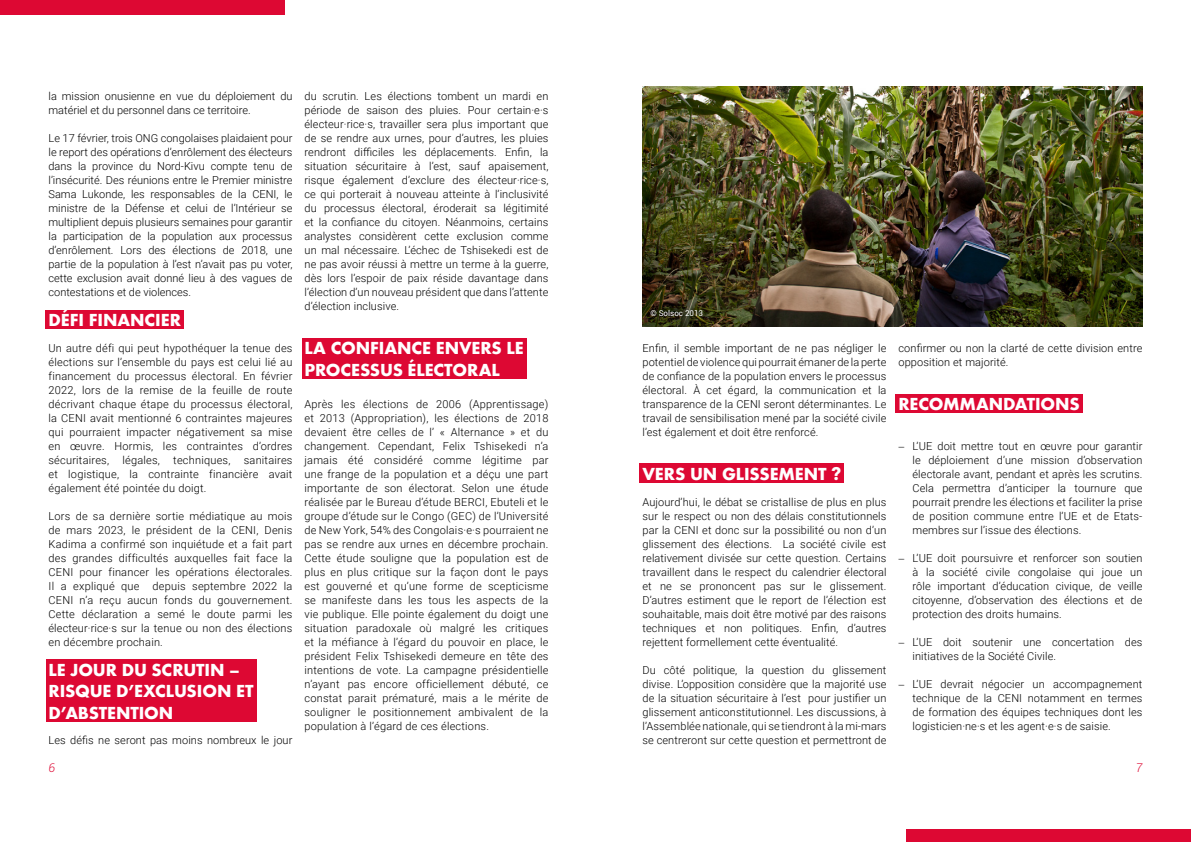
<style>
.page{position:relative;width:1191px;height:842px;background:#fff}
.page>*{position:absolute;margin:0;border:0;box-sizing:border-box;transform-origin:0 0}
.t1{font:700 18px/21.6px "Aharoni";letter-spacing:-.005em;color:#fff}
.t2{font:italic 300 12px "Roboto";color:#dd0833}
.t3{font:300 11px/14px "Roboto";letter-spacing:.01em;color:#000;text-align:justify}
.t4{font:8px "Roboto";color:#fff}
.s1{font-family:"Avenir Next LT Pro"}
</style>
<div class="page">
<div style="left:0;top:0;width:285px;height:15px;background:#dd0833"></div>
<div style="left:906px;top:829px;width:285px;height:13px;background:#dd0833"></div>
<div style="left:46px;top:310px;width:138px;height:18px;background:#dd0833"></div>
<div style="left:46px;top:660px;width:210px;height:62px;background:#dd0833"></div>
<div style="left:302px;top:338px;width:224px;height:40px;background:#dd0833"></div>
<div style="left:639px;top:464px;width:205px;height:19px;background:#dd0833"></div>
<div style="left:895px;top:394px;width:187px;height:18px;background:#dd0833"></div>
<img style="left:642px;top:86px;width:500px;height:240px">
<p class="t3" style="left:49px;top:89px;width:245px">la mission onusienne en vue du déploiement du matériel et du personnel dans ce territoire.</p>
<p class="t3" style="left:49px;top:131px;width:245px">Le 17 février, trois ONG congolaises plaidaient pour le report des opérations d’enrôlement des électeurs dans la province du Nord-Kivu compte tenu de l’insécurité. Des réunions entre le Premier ministre Sama Lukonde, les responsables de la CENI, le ministre de la Défense et celui de l’Intérieur se multiplient depuis plusieurs semaines pour garantir la participation de la population aux processus d’enrôlement. Lors des élections de 2018, une partie de la population à l’est n’avait pas pu voter, cette exclusion avait donné lieu à des vagues de contestations et de violences.</p>
<h1 class="t1" style="left:49px;top:309px;width:134px">DÉFI FINANCIER</h1>
<p class="t3" style="left:49px;top:341px;width:245px">Un autre défi qui peut hypothéquer la tenue des élections sur l’ensemble du pays est celui lié au financement du processus électoral. En février 2022, lors de la remise de la feuille de route décrivant chaque étape du processus électoral, la CENI avait mentionné 6 contraintes majeures qui pourraient impacter négativement sa mise en œuvre. Hormis, les contraintes d’ordres sécuritaires, légales, techniques, sanitaires et logistique, la contrainte financière avait également été pointée du doigt.</p>
<p class="t3" style="left:49px;top:509px;width:245px">Lors de sa dernière sortie médiatique au mois de mars 2023, le président de la CENI, Denis Kadima a confirmé son inquiétude et a fait part des grandes difficultés auxquelles fait face la CENI pour financer les opérations électorales.<br>Il a expliqué que depuis septembre 2022 la CENI n’a reçu aucun fonds du gouvernement.<br>Cette déclaration a semé le doute parmi les électeur·rice·s sur la tenue ou non des élections en décembre prochain.</p>
<h1 class="t1" style="left:49px;top:659px;width:206px">LE JOUR DU SCRUTIN –<br>RISQUE D’EXCLUSION ET<br>D’ABSTENTION</h1>
<p class="t3" style="left:49px;top:733px;width:245px">Les défis ne seront pas moins nombreux le jour</p>
<p class="t3" style="left:304px;top:89px;width:245px">du scrutin. Les élections tombent un mardi en période de saison des pluies. Pour certain·e·s électeur·rice·s, travailler sera plus important que de se rendre aux urnes, pour d’autres, les pluies rendront difficiles les déplacements. Enfin, la situation sécuritaire à l’est, sauf apaisement, risque également d’exclure des électeur·rice·s, ce qui porterait à nouveau atteinte à l’inclusivité du processus électoral, éroderait sa légitimité et la confiance du citoyen. Néanmoins, certains analystes considèrent cette exclusion comme un mal nécessaire. L’échec de Tshisekedi est de ne pas avoir réussi à mettre un terme à la guerre, dès lors l’espoir de paix réside davantage dans l’élection d’un nouveau président que dans l’attente d’élection inclusive.</p>
<h1 class="t1" style="left:304px;top:337px;width:220px">LA CONFIANCE ENVERS LE<br>PROCESSUS ÉLECTORAL</h1>
<p class="t3" style="left:304px;top:397px;width:245px">Après les élections de 2006 (Apprentissage) et 2013 (Appropriation), les élections de 2018 devaient être celles de l’ « Alternance » et du changement. Cependant, Felix Tshisekedi n’a jamais été considéré comme légitime par une frange de la population et a déçu une part importante de son électorat. Selon une étude réalisée par le Bureau d’étude BERCI, Ebuteli et le groupe d’étude sur le Congo (GEC) de l’Université de New York, 54% des Congolais·e·s pourraient ne pas se rendre aux urnes en décembre prochain.<br>Cette étude souligne que la population est de plus en plus critique sur la façon dont le pays est gouverné et qu’une forme de scepticisme se manifeste dans les tous les aspects de la vie publique. Elle pointe également du doigt une situation paradoxale où malgré les critiques et la méfiance à l’égard du pouvoir en place, le président Felix Tshisekedi demeure en tête des intentions de vote. La campagne présidentielle n’ayant pas encore officiellement débuté, ce constat parait prématuré, mais a le mérite de souligner le positionnement ambivalent de la population à l’égard de ces élections.</p>
<p class="t4" style="left:650px;top:308px;width:54px">© Solsoc 2013</p>
<p class="t3" style="left:642px;top:341px;width:245px">Enfin, il semble important de ne pas négliger le potentiel de violence qui pourrait émaner de la perte de confiance de la population envers le processus électoral. À cet égard, la communication et la transparence de la CENI seront déterminantes. Le travail de sensibilisation mené par la société civile l’est également et doit être renforcé.</p>
<h1 class="t1" style="left:642px;top:463px;width:200px">VERS UN GLISSEMENT <span class="s1">?</span></h1>
<p class="t3" style="left:642px;top:495px;width:245px">Aujourd’hui, le débat se cristallise de plus en plus sur le respect ou non des délais constitutionnels par la CENI et donc sur la possibilité ou non d’un glissement des élections. La société civile est relativement divisée sur cette question. Certains travaillent dans le respect du calendrier électoral et ne se prononcent pas sur le glissement.<br>D’autres estiment que le report de l’élection est souhaitable, mais doit être motivé par des raisons techniques et non politiques. Enfin, d’autres rejettent formellement cette éventualité.</p>
<p class="t3" style="left:642px;top:663px;width:245px">Du côté politique, la question du glissement divise. L’opposition considère que la majorité use de la situation sécuritaire à l’est pour justifier un glissement anticonstitutionnel. Les discussions, à l’Assemblée nationale, qui se tiendront à la mi-mars se centreront sur cette question et permettront de</p>
<p class="t3" style="left:898px;top:341px;width:245px">confirmer ou non la clarté de cette division entre opposition et majorité.</p>
<h1 class="t1" style="left:898px;top:393px;width:183px">RECOMMANDATIONS</h1>
<p class="t3" style="left:912px;top:439px;width:231px;text-indent:-14px">− L’UE doit mettre tout en œuvre pour garantir le déploiement d’une mission d’observation électorale avant, pendant et après les scrutins.<br>Cela permettra d’anticiper la tournure que pourrait prendre les élections et faciliter la prise de position commune entre l’UE et de Etats&shy;membres sur l’issue des élections.</p>
<p class="t3" style="left:912px;top:551px;width:231px;text-indent:-14px">− L’UE doit poursuivre et renforcer son soutien à la société civile congolaise qui joue un rôle important d’éducation civique, de veille citoyenne, d’observation des élections et de protection des droits humains.</p>
<p class="t3" style="left:912px;top:635px;width:231px;text-indent:-14px">− L’UE doit soutenir une concertation des initiatives de la Société Civile.</p>
<p class="t3" style="left:912px;top:677px;width:231px;text-indent:-14px">− L’UE devrait négocier un accompagnement technique de la CENI notamment en termes de formation des équipes techniques dont les logisticien·ne·s et les agent·e·s de saisie.</p>
<p class="t2" style="left:49px;top:759px;width:8px">6</p>
<p class="t2" style="left:1135px;top:759px;width:8px">7</p>
</div>
